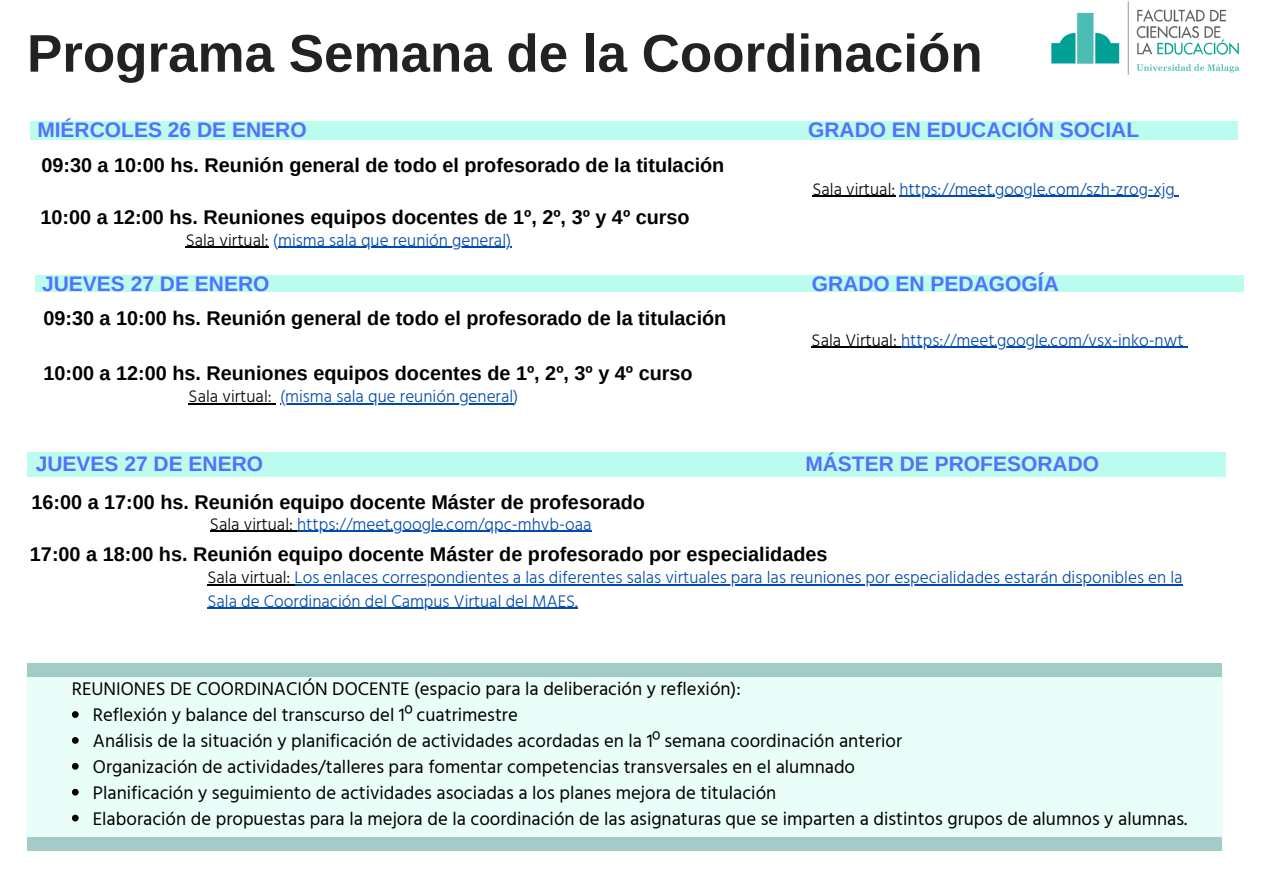
<style>
.page{position:relative;width:1263px;height:894px;background:#fff}
.page>*{position:absolute;margin:0;border:0;box-sizing:border-box;transform-origin:0 0}
.t1{font:700 52.95px "Arimo";color:#222}
.t2{font:700 21px "Arimo";color:#5271ff}
.t3{font:700 19.8px "Arimo";color:#000}
.t4{font:18.75px "Hind Vadodara";color:#000}
.t5{font:300 17.25px/23.5px "Hind Vadodara";color:#004aad}
.s1{color:#000}
</style>
<div class="page">
<img style="left:1051px;top:1px;width:189px;height:74px">
<div style="left:30px;top:121px;width:1208px;height:18px;background:#bbfcee"></div>
<div style="left:35px;top:275px;width:1209px;height:17px;background:#bbfcee"></div>
<hr style="left:812px;top:346px;width:89px;height:2px;background:#000">
<hr style="left:901px;top:346px;width:283px;height:2px;background:#004aad">
<hr style="left:186px;top:247px;width:83px;height:1px;background:#000">
<hr style="left:278px;top:247px;width:233px;height:1px;background:#004aad">
<hr style="left:812px;top:196px;width:34px;height:1px;background:#000">
<hr style="left:855px;top:196px;width:40px;height:1px;background:#000">
<hr style="left:899px;top:196px;width:276px;height:1px;background:#004aad">
<hr style="left:189px;top:403px;width:83px;height:1px;background:#000">
<hr style="left:280px;top:403px;width:233px;height:1px;background:#004aad">
<hr style="left:210px;top:530px;width:87px;height:2px;background:#000">
<hr style="left:297px;top:530px;width:294px;height:2px;background:#004aad">
<div style="left:27px;top:451px;width:1199px;height:25px;background:#bbfcee"></div>
<hr style="left:207px;top:584px;width:88px;height:1px;background:#000">
<hr style="left:295px;top:584px;width:888px;height:1px;background:#004aad">
<hr style="left:207px;top:607px;width:371px;height:2px;background:#004aad">
<div style="left:28px;top:836px;width:1194px;height:14px;background:#a4ccc7"></div>
<div style="left:27px;top:673px;width:1196px;height:163px;background:#eafef9"></div>
<svg style="left:72px;top:711px;width:7px;height:6px"></svg>
<svg style="left:72px;top:737px;width:7px;height:6px"></svg>
<svg style="left:72px;top:762px;width:7px;height:7px"></svg>
<svg style="left:72px;top:788px;width:7px;height:7px"></svg>
<svg style="left:72px;top:814px;width:7px;height:7px"></svg>
<div style="left:28px;top:663px;width:1194px;height:13px;background:#a4ccc7"></div>
<p class="t1" style="left:27px;top:24px;width:957px">Programa Semana de la Coordinación</p>
<p class="t2" style="left:37px;top:118px;width:271px">MIÉRCOLES 26 DE ENERO</p>
<p class="t2" style="left:808px;top:118px;width:333px">GRADO EN EDUCACIÓN SOCIAL</p>
<p class="t3" style="left:41px;top:154px;width:684px">09:30 a 10:00 hs. Reunión general de todo el profesorado de la titulación</p>
<p class="t3" style="left:40px;top:206px;width:651px">10:00 a 12:00 hs. Reuniones equipos docentes de 1º, 2º, 3º y 4º curso</p>
<p class="t5" style="left:186px;top:227px;width:327px"><span class="s1">Sala virtual:</span> (misma sala que reunión general)</p>
<p class="t5" style="left:812px;top:176px;width:364px"><span class="s1">Sala virtual:</span> https://meet.google.com/szh-zrog-xjg</p>
<p class="t2" style="left:42px;top:272px;width:229px">JUEVES 27 DE ENERO</p>
<p class="t2" style="left:812px;top:272px;width:249px">GRADO EN PEDAGOGÍA</p>
<p class="t3" style="left:43px;top:306px;width:684px">09:30 a 10:00 hs. Reunión general de todo el profesorado de la titulación</p>
<p class="t3" style="left:43px;top:362px;width:651px">10:00 a 12:00 hs. Reuniones equipos docentes de 1º, 2º, 3º y 4º curso</p>
<p class="t5" style="left:189px;top:383px;width:331px"><span class="s1">Sala virtual:</span> (misma sala que reunión general)</p>
<p class="t5" style="left:812px;top:327px;width:373px"><span class="s1">Sala Virtual:</span> https://meet.google.com/vsx-inko-nwt</p>
<p class="t2" style="left:36px;top:452px;width:229px">JUEVES 27 DE ENERO</p>
<p class="t2" style="left:805px;top:452px;width:295px">MÁSTER DE PROFESORADO</p>
<p class="t3" style="left:32px;top:490px;width:615px">16:00 a 17:00 hs. Reunión equipo docente Máster de profesorado</p>
<p class="t5" style="left:210px;top:511px;width:383px"><span class="s1">Sala virtual:</span> https://meet.google.com/qpc-mhvb-oaa</p>
<p class="t3" style="left:30px;top:543px;width:799px">17:00 a 18:00 hs. Reunión equipo docente Máster de profesorado por especialidades</p>
<p class="t5" style="left:207px;top:564px;width:977px"><span class="s1">Sala virtual:</span> Los enlaces correspondientes a las diferentes salas virtuales para las reuniones por especialidades estarán disponibles en la<br>Sala de Coordinación del Campus Virtual del MAES.</p>
<p class="t4" style="left:72px;top:673px;width:671px">REUNIONES DE COORDINACIÓN DOCENTE (espacio para la deliberación y reflexión):</p>
<p class="t4" style="left:93px;top:700px;width:426px">Reflexión y balance del transcurso del 1º cuatrimestre</p>
<p class="t4" style="left:93px;top:725px;width:811px">Análisis de la situación y planificación de actividades acordadas en la 1º semana coordinación anterior</p>
<p class="t4" style="left:93px;top:751px;width:764px">Organización de actividades/talleres para fomentar competencias transversales en el alumnado</p>
<p class="t4" style="left:93px;top:777px;width:685px">Planificación y seguimiento de actividades asociadas a los planes mejora de titulación</p>
<p class="t4" style="left:93px;top:803px;width:1096px">Elaboración de propuestas para la mejora de la coordinación de las asignaturas que se imparten a distintos grupos de alumnos y alumnas.</p>
</div>
